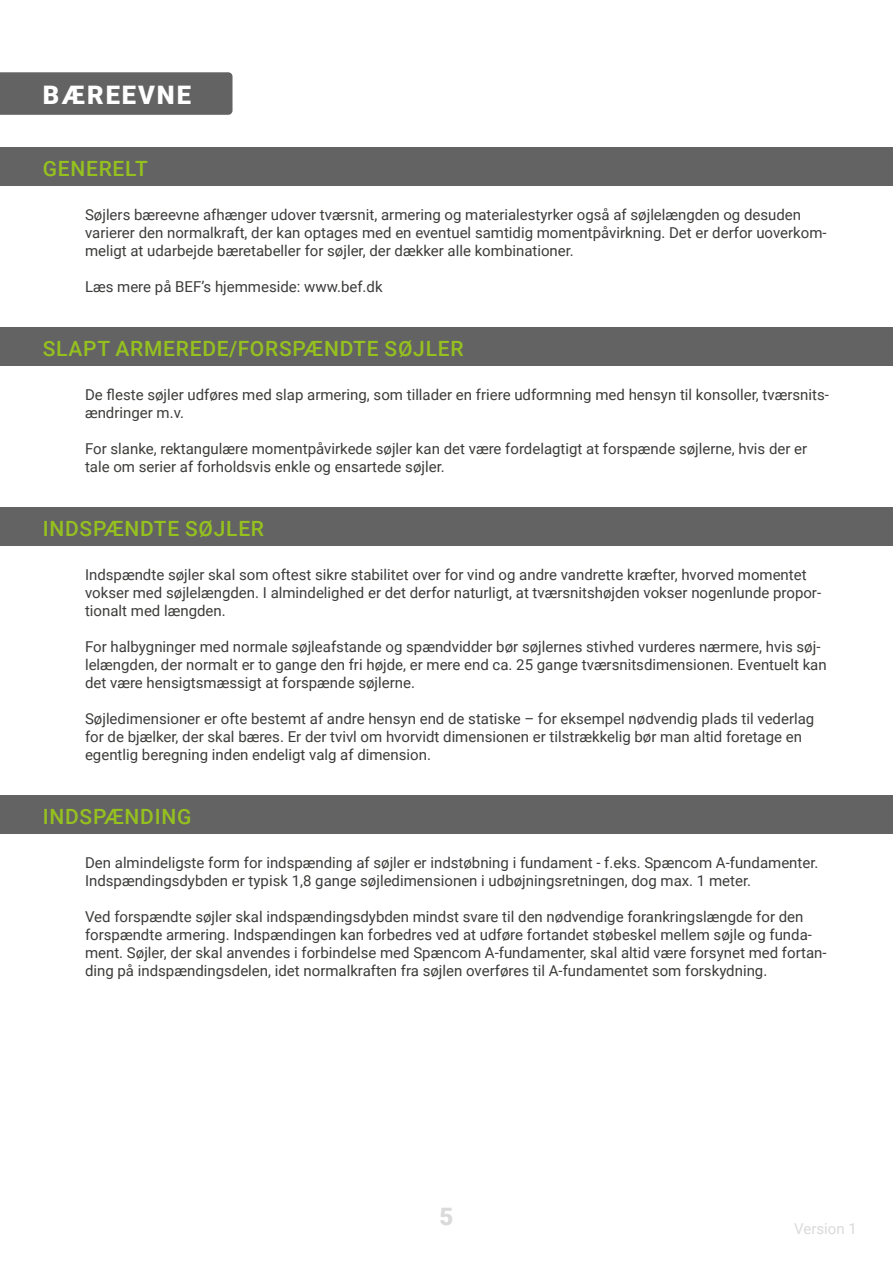
<style>
.page{position:relative;width:893px;height:1263px;background:#fff}
.page>*{position:absolute;margin:0;border:0;box-sizing:border-box;transform-origin:0 0}
.t1{font:900 25.5px "Roboto";letter-spacing:.075em;color:#fff}
.t2{font:900 24px "Roboto";color:#dadada}
.t3{font:500 21px "Roboto";letter-spacing:.035em;color:#95c11f}
.t4{font:15px/18px "Roboto";color:#3c3c3b}
.t5{font:15px "Roboto";color:#dadada}
</style>
<div class="page">
<div style="left:0;top:72px;width:233px;height:43px;background:#646363"></div>
<div style="left:0;top:148px;width:893px;height:38px;background:#646363"></div>
<div style="left:0;top:328px;width:893px;height:38px;background:#646363"></div>
<div style="left:0;top:508px;width:893px;height:38px;background:#646363"></div>
<div style="left:0;top:796px;width:893px;height:38px;background:#646363"></div>
<h1 class="t1" style="left:43px;top:77px;width:150px">BÆREEVNE</h1>
<h3 class="t3" style="left:43px;top:154px;width:107px">GENERELT</h3>
<p class="t4" style="left:85px;top:205px;width:743px">Søjlers bæreevne afhænger udover tværsnit, armering og materialestyrker også af søjlelængden og desuden varierer den normalkraft, der kan optages med en eventuel samtidig momentpåvirkning. Det er derfor uoverkom&shy;meligt at udarbejde bæretabeller for søjler, der dækker alle kombinationer.</p>
<p class="t4" style="left:85px;top:277px;width:299px">Læs mere på BEF’s hjemmeside: www.bef.dk</p>
<h3 class="t3" style="left:43px;top:334px;width:422px">SLAPT ARMEREDE/FORSPÆNDTE SØJLER</h3>
<p class="t4" style="left:85px;top:385px;width:745px">De fleste søjler udføres med slap armering, som tillader en friere udformning med hensyn til konsoller, tværsnits&shy;ændringer m.v.</p>
<p class="t4" style="left:85px;top:439px;width:724px">For slanke, rektangulære momentpåvirkede søjler kan det være fordelagtigt at forspænde søjlerne, hvis der er tale om serier af forholdsvis enkle og ensartede søjler.</p>
<h3 class="t3" style="left:43px;top:514px;width:223px">INDSPÆNDTE SØJLER</h3>
<p class="t4" style="left:85px;top:565px;width:738px">Indspændte søjler skal som oftest sikre stabilitet over for vind og andre vandrette kræfter, hvorved momentet vokser med søjlelængden. I almindelighed er det derfor naturligt, at tværsnitshøjden vokser nogenlunde propor&shy;tionalt med længden.</p>
<p class="t4" style="left:85px;top:637px;width:743px">For halbygninger med normale søjleafstande og spændvidder bør søjlernes stivhed vurderes nærmere, hvis søj&shy;lelængden, der normalt er to gange den fri højde, er mere end ca. 25 gange tværsnitsdimensionen. Eventuelt kan det være hensigtsmæssigt at forspænde søjlerne.</p>
<p class="t4" style="left:85px;top:709px;width:731px">Søjledimensioner er ofte bestemt af andre hensyn end de statiske – for eksempel nødvendig plads til vederlag for de bjælker, der skal bæres. Er der tvivl om hvorvidt dimensionen er tilstrækkelig bør man altid foretage en egentlig beregning inden endeligt valg af dimension.</p>
<h3 class="t3" style="left:43px;top:802px;width:150px">INDSPÆNDING</h3>
<p class="t4" style="left:85px;top:853px;width:735px">Den almindeligste form for indspænding af søjler er indstøbning i fundament - f.eks. Spæncom A-fundamenter.<br>Indspændingsdybden er typisk 1,8 gange søjledimensionen i udbøjningsretningen, dog max. 1 meter.</p>
<p class="t4" style="left:85px;top:907px;width:743px">Ved forspændte søjler skal indspændingsdybden mindst svare til den nødvendige forankringslængde for den forspændte armering. Indspændingen kan forbedres ved at udføre fortandet støbeskel mellem søjle og funda&shy;ment. Søjler, der skal anvendes i forbindelse med Spæncom A-fundamenter, skal altid være forsynet med fortan&shy;ding på indspændingsdelen, idet normalkraften fra søjlen overføres til A-fundamentet som forskydning.</p>
<h2 class="t2" style="left:440px;top:1199px;width:15px">5</h2>
<p class="t5" style="left:794px;top:1218px;width:64px">Version 1</p>
</div>
